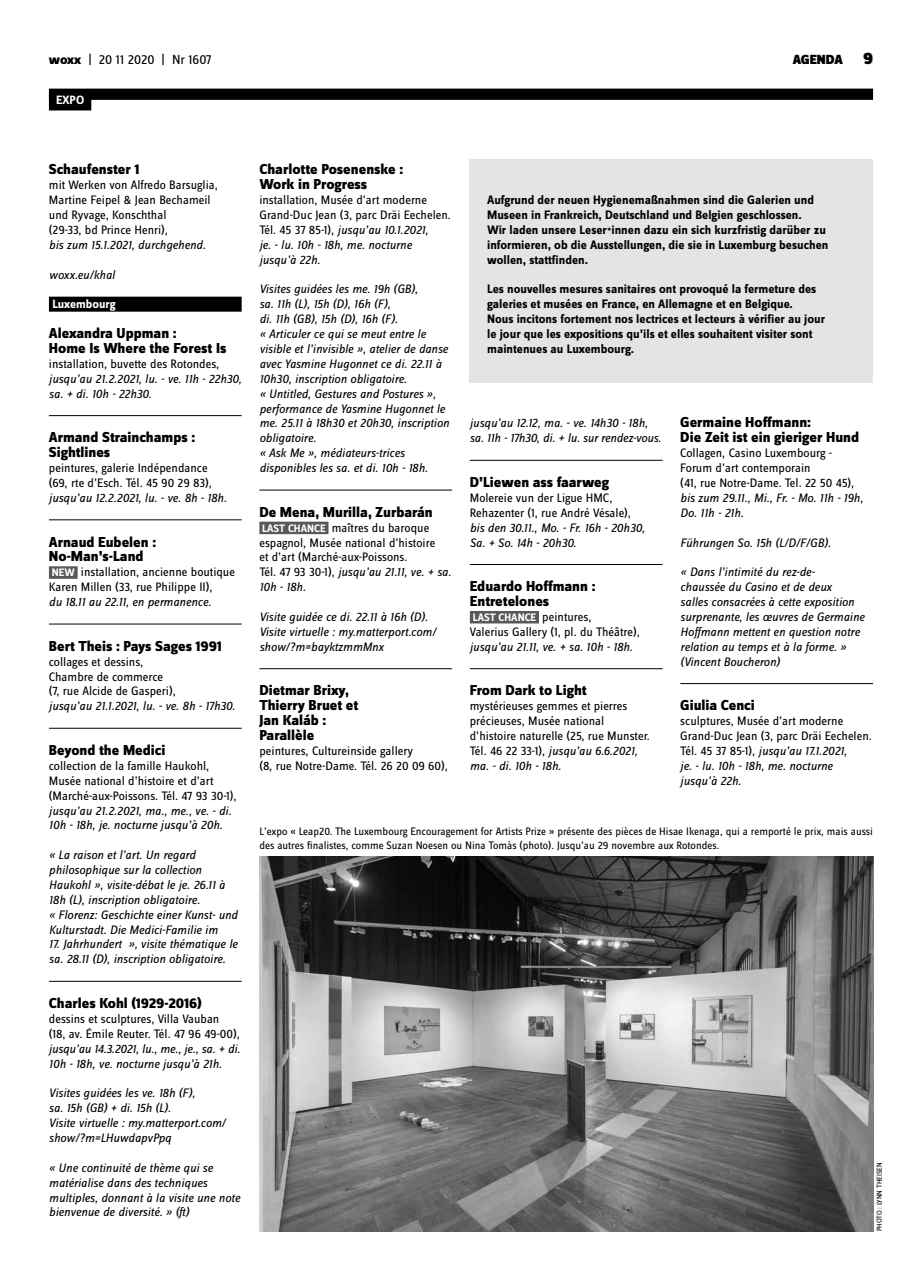
<style>
.page{position:relative;width:922px;height:1276px;background:#fff}
.page>*{position:absolute;margin:0;border:0;box-sizing:border-box;transform-origin:0 0}
.t1{font:800 15px/14.9px "Zine Sans Dis";color:#000}
.t2{font:13.75px "Zine Sans Dis";color:#000}
.t3{font:900 13.75px "Zine Sans Dis";color:#000}
.t4{font:italic 12.75px/14.9px "Zine Sans Dis";color:#000}
.t5{font:12.75px/14.9px "Zine Sans Dis";color:#000}
.t6{font:700 12.75px/14.9px "Zine Sans Dis";color:#000}
.t7{font:700 12.5px "Zine Sans Dis";color:#fff}
.t8{font:11.25px/14.9px "Zine Sans Dis";color:#000}
.t9{font:700 11.25px "Zine Sans Dis";color:#fff}
.t10{font:7.5px "Zine Sans Dis";color:#000}
.s1{font-weight:800}
.s2{font-size:17.5px}
.s3{font-weight:700;font-size:11.25px;color:#fff}
.s4{font-style:italic}
.s5{font-weight:400;font-size:12.75px;color:#000}
</style>
<div class="page">
<div style="left:49px;top:297px;width:192px;height:15px;background:#000"></div>
<hr style="left:49px;top:415px;width:192px;height:1px;background:#000">
<hr style="left:49px;top:519px;width:192px;height:1px;background:#000">
<div style="left:49px;top:566px;width:29px;height:13px;background:#58585a"></div>
<hr style="left:49px;top:624px;width:192px;height:1px;background:#000">
<hr style="left:49px;top:728px;width:192px;height:1px;background:#000">
<hr style="left:49px;top:981px;width:192px;height:1px;background:#000">
<div style="left:49px;top:89px;width:823px;height:11px;background:#000"></div>
<div style="left:49px;top:94px;width:42px;height:16px;background:#000"></div>
<hr style="left:259px;top:490px;width:193px;height:1px;background:#000">
<div style="left:259px;top:521px;width:69px;height:13px;background:#58585a"></div>
<hr style="left:259px;top:668px;width:193px;height:1px;background:#000">
<hr style="left:469px;top:460px;width:193px;height:1px;background:#000">
<hr style="left:469px;top:564px;width:193px;height:1px;background:#000">
<div style="left:469px;top:611px;width:70px;height:12px;background:#58585a"></div>
<hr style="left:469px;top:668px;width:193px;height:1px;background:#000">
<hr style="left:680px;top:683px;width:192px;height:1px;background:#000">
<div style="left:469px;top:159px;width:403px;height:224px;background:#e3e4e4"></div>
<img style="left:259px;top:857px;width:613px;height:374px">
<p class="t2" style="left:49px;top:53px;width:164px"><span class="s1">woxx</span> | 20 11 2020 | Nr 1607</p>
<p class="t3" style="left:792px;top:52px;width:82px">AGENDA <span class="s2">9</span></p>
<p class="t7" style="left:56px;top:93px;width:30px">EXPO</p>
<p class="t1" style="left:49px;top:163px;width:92px">Schaufenster 1</p>
<p class="t5" style="left:49px;top:178px;width:170px">mit Werken von Alfredo Barsuglia,<br>Martine Feipel &amp; Jean Bechameil und Ryvage, Konschthal<br>(29-33, bd Prince Henri),</p>
<p class="t4" style="left:49px;top:237px;width:158px">bis zum 15.1.2021, durchgehend.</p>
<p class="t4" style="left:49px;top:267px;width:68px">woxx.eu/khal</p>
<p class="t7" style="left:52px;top:298px;width:65px">Luxembourg</p>
<p class="t1" style="left:49px;top:326px;width:179px">Alexandra Uppman :<br>Home Is Where the Forest Is</p>
<p class="t5" style="left:49px;top:357px;width:172px">installation, buvette des Rotondes,</p>
<p class="t4" style="left:49px;top:371px;width:194px">jusqu’au 21.2.2021, lu. - ve. 11h - 22h30, sa. + di. 10h - 22h30.</p>
<p class="t1" style="left:49px;top:431px;width:148px">Armand Strainchamps :<br>Sightlines</p>
<p class="t5" style="left:49px;top:461px;width:164px">peintures, galerie Indépendance (69, rte d’Esch. Tél. 45 90 29 83),</p>
<p class="t4" style="left:49px;top:490px;width:179px">jusqu’au 12.2.2021, lu. - ve. 8h - 18h.</p>
<p class="t1" style="left:49px;top:535px;width:109px">Arnaud Eubelen :<br>No-Man’s-Land</p>
<p class="t5" style="left:49px;top:565px;width:187px"><span class="s3">NEW</span> installation, ancienne boutique<br>Karen Millen (33, rue Philippe II),</p>
<p class="t4" style="left:49px;top:594px;width:164px">du 18.11 au 22.11, en permanence.</p>
<p class="t1" style="left:49px;top:639px;width:174px">Bert Theis : Pays Sages 1991</p>
<p class="t5" style="left:49px;top:654px;width:128px">collages et dessins,<br>Chambre de commerce (7, rue Alcide de Gasperi),</p>
<p class="t4" style="left:49px;top:699px;width:188px">jusqu’au 21.1.2021, lu. - ve. 8h - 17h30.</p>
<p class="t1" style="left:49px;top:743px;width:118px">Beyond the Medici</p>
<p class="t5" style="left:49px;top:759px;width:189px">collection de la famille Haukohl,<br>Musée national d’histoire et d’art (Marché-aux-Poissons. Tél. 47 93 30-1),</p>
<p class="t4" style="left:49px;top:803px;width:184px">jusqu’au 21.2.2021, ma., me., ve. - di.<br>10h - 18h, je. nocturne jusqu’à 20h.</p>
<p class="t4" style="left:49px;top:847px;width:190px">« La raison et l’art. Un regard philosophique sur la collection Haukohl », visite-débat le je. 26.11 à 18h (L), inscription obligatoire.<br>« Florenz: Geschichte einer Kunst- und Kulturstadt. Die Medici-Familie im</p>
<p class="t4" style="left:49px;top:937px;width:190px">17. Jahrhundert », visite thématique le sa. 28.11 (D), inscription obligatoire.</p>
<p class="t1" style="left:49px;top:996px;width:154px">Charles Kohl (1929-2016)</p>
<p class="t5" style="left:49px;top:1012px;width:192px">dessins et sculptures, Villa Vauban<br>(18, av. Émile Reuter. Tél. 47 96 49-00),</p>
<p class="t4" style="left:49px;top:1041px;width:192px">jusqu’au 14.3.2021, lu., me., je., sa. + di.<br>10h - 18h, ve. nocturne jusqu’à 21h.</p>
<p class="t4" style="left:49px;top:1085px;width:178px">Visites guidées les ve. 18h (F),<br>sa. 15h (GB) + di. 15h (L).<br>Visite virtuelle : my.matterport.com/ show/?m=LHuwdapvPpq</p>
<p class="t4" style="left:49px;top:1160px;width:193px">« Une continuité de thème qui se matérialise dans des techniques multiples, donnant à la visite une note bienvenue de diversité. » (ft)</p>
<p class="t1" style="left:259px;top:163px;width:145px">Charlotte Posenenske :<br>Work in Progress</p>
<p class="t5" style="left:259px;top:193px;width:193px">installation, Musée d’art moderne<br>Grand-Duc Jean (3, parc Dräi Eechelen.<br>Tél. 45 37 85-1), <span class="s4">jusqu’au 10.1.2021,<br>je. - lu. 10h - 18h, me. nocturne jusqu’à 22h.</span></p>
<p class="t4" style="left:259px;top:282px;width:191px">Visites guidées les me. 19h (GB),<br>sa. 11h (L), 15h (D), 16h (F),<br>di. 11h (GB), 15h (D), 16h (F).<br>« Articuler ce qui se meut entre le visible et l’invisible », atelier de danse avec Yasmine Hugonnet ce di. 22.11 à<br>10h30, inscription obligatoire.<br>« Untitled, Gestures and Postures », performance de Yasmine Hugonnet le me. 25.11 à 18h30 et 20h30, inscription obligatoire.<br>« Ask Me », médiateurs-trices disponibles les sa. et di. 10h - 18h.</p>
<p class="t1" style="left:259px;top:505px;width:175px">De Mena, Murilla, Zurbarán</p>
<p class="t5" style="left:259px;top:520px;width:193px"><span class="s3">LAST CHANCE</span> maîtres du baroque espagnol, Musée national d’histoire<br>et d’art (Marché-aux-Poissons.<br>Tél. 47 93 30-1), <span class="s4">jusqu’au 21.11, ve. + sa.<br>10h - 18h.</span></p>
<p class="t4" style="left:259px;top:609px;width:178px">Visite guidée ce di. 22.11 à 16h (D).<br>Visite virtuelle : my.matterport.com/ show/?m=bayktzmmMnx</p>
<p class="t1" style="left:259px;top:684px;width:100px">Dietmar Brixy,<br>Thierry Bruet et<br>Jan Kaláb :<br>Parallèle</p>
<p class="t5" style="left:259px;top:744px;width:190px">peintures, Cultureinside gallery<br>(8, rue Notre-Dame. Tél. 26 20 09 60),</p>
<p class="t6" style="left:487px;top:193px;width:343px">Aufgrund der neuen Hygienemaßnahmen sind die Galerien und Museen in Frankreich, Deutschland und Belgien geschlossen.<br>Wir laden unsere Leser<sub>*</sub>innen dazu ein sich kurzfristig darüber zu informieren, ob die Ausstellungen, die sie in Luxemburg besuchen wollen, stattfinden.</p>
<p class="t6" style="left:487px;top:282px;width:339px">Les nouvelles mesures sanitaires ont provoqué la fermeture des galeries et musées en France, en Allemagne et en Belgique.<br>Nous incitons fortement nos lectrices et lecteurs à vérifier au jour le jour que les expositions qu’ils et elles souhaitent visiter sont maintenues au Luxembourg.</p>
<p class="t4" style="left:469px;top:416px;width:193px">jusqu’au 12.12, ma. - ve. 14h30 - 18h, sa. 11h - 17h30, di. + lu. sur rendez-vous.</p>
<p class="t1" style="left:469px;top:475px;width:141px">D’Liewen ass faarweg</p>
<p class="t5" style="left:469px;top:491px;width:162px">Molereie vun der Ligue HMC,<br>Rehazenter (1, rue André Vésale),</p>
<p class="t4" style="left:469px;top:520px;width:176px">bis den 30.11., Mo. - Fr. 16h - 20h30,<br>Sa. + So. 14h - 20h30.</p>
<p class="t1" style="left:469px;top:579px;width:127px">Eduardo Hoffmann :<br>Entretelones</p>
<p class="t9" style="left:472px;top:611px;width:120px">LAST CHANCE <span class="s5">peintures,</span></p>
<p class="t5" style="left:469px;top:625px;width:171px">Valerius Gallery (1, pl. du Théâtre),</p>
<p class="t4" style="left:469px;top:639px;width:164px">jusqu’au 21.11, ve. + sa. 10h - 18h.</p>
<p class="t1" style="left:469px;top:684px;width:118px">From Dark to Light</p>
<p class="t5" style="left:469px;top:699px;width:181px">mystérieuses gemmes et pierres précieuses, Musée national d’histoire naturelle (25, rue Munster.<br>Tél. 46 22 33-1), <span class="s4">jusqu’au 6.6.2021, ma. - di. 10h - 18h.</span></p>
<p class="t1" style="left:680px;top:416px;width:180px">Germaine Hoffmann:<br>Die Zeit ist ein gieriger Hund</p>
<p class="t5" style="left:680px;top:446px;width:175px">Collagen, Casino Luxembourg -<br>Forum d’art contemporain<br>(41, rue Notre-Dame. Tel. 22 50 45),</p>
<p class="t4" style="left:680px;top:490px;width:184px">bis zum 29.11., Mi., Fr. - Mo. 11h - 19h,<br>Do. 11h - 21h.</p>
<p class="t4" style="left:680px;top:535px;width:152px">Führungen So. 15h (L/D/F/GB).</p>
<p class="t4" style="left:680px;top:565px;width:186px">« Dans l’intimité du rez-de-<br>chaussée du Casino et de deux<br>salles consacrées à cette exposition surprenante, les œuvres de Germaine<br>Hoffmann mettent en question notre relation au temps et à la forme. » (Vincent Boucheron)</p>
<p class="t1" style="left:680px;top:699px;width:76px">Giulia Cenci</p>
<p class="t5" style="left:680px;top:714px;width:193px">sculptures, Musée d’art moderne<br>Grand-Duc Jean (3, parc Dräi Eechelen.<br>Tél. 45 37 85-1), <span class="s4">jusqu’au 17.1.2021,<br>je. - lu. 10h - 18h, me. nocturne jusqu’à 22h.</span></p>
<p class="t8" style="left:259px;top:824px;width:615px">L’expo « Leap20. The Luxembourg Encouragement for Artists Prize » présente des pièces de Hisae Ikenaga, qui a remporté le prix, mais aussi des autres finalistes, comme Suzan Noesen ou Nina Tomàs (photo). Jusqu’au 29 novembre aux Rotondes.</p>
<p class="t10" style="left:875px;top:1231px;width:69px;rotate:-90deg">Photo : Lynn Theisen</p>
</div>
